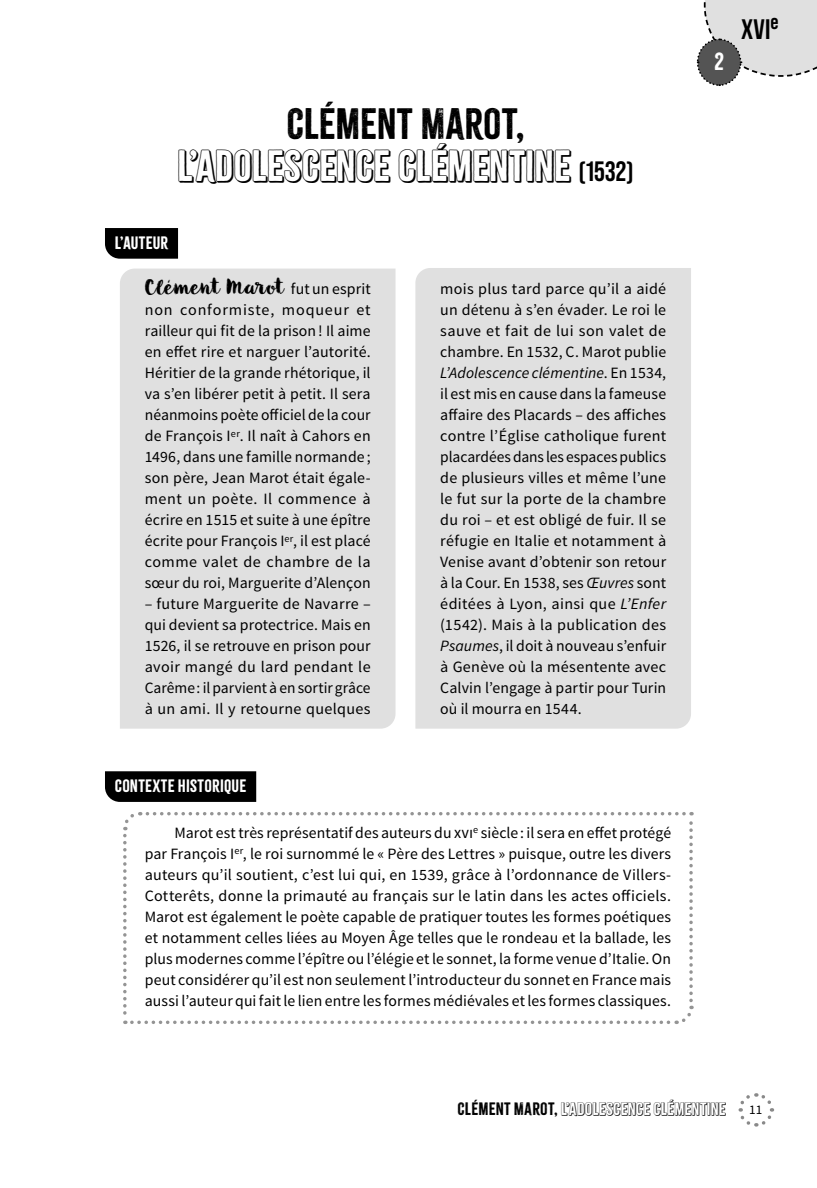
<style>
.page{position:relative;width:817px;height:1188px;background:#fff}
.page>*{position:absolute;margin:0;border:0;box-sizing:border-box;transform-origin:0 0}
.t1{font:38.5px "Citrus Gothic Shadow";color:#000}
.t2{font:38.5px "Citrus Gothic";letter-spacing:-.005em;color:#000}
.t3{font:700 28.18px "Bebas Neue";color:#000}
.t4{font:21.88px "Citrus Gothic Solid";color:#fff}
.t5{font:21px "Botanica Script Dry Brush";letter-spacing:.015em;color:#000}
.t6{font:15.75px/21px "Source Sans Pro";letter-spacing:.01em;color:#000;text-align:justify}
.t7{font:15.75px "Citrus Gothic Shadow";letter-spacing:.01em;color:#000}
.t8{font:15.75px "Citrus Gothic Solid";letter-spacing:.015em;color:#fff}
.t9{font:13.12px "Source Sans Pro";color:#000}
.s1{font-family:"Bebas Neue Pro";font-weight:700;font-size:28px}
.s2{font-family:"Source Sans Pro";font-size:15.75px}
.s3{font-style:italic}
.s4{font-family:"Citrus Gothic"}
</style>
<div class="page">
<svg style="left:738px;top:1093px;width:36px;height:34px"></svg>
<div style="left:105px;top:228px;width:73px;height:31px;background:#000"></div>
<div style="left:120px;top:269px;width:275px;height:459px;background:#e0e0e0"></div>
<div style="left:415px;top:268px;width:275px;height:460px;background:#e0e0e0"></div>
<svg style="left:105px;top:771px;width:151px;height:31px;background:#050505"></svg>
<svg style="left:123px;top:812px;width:571px;height:212px"></svg>
<svg style="left:696px;top:0;width:121px;height:86px"></svg>
<h1 class="t2" style="left:286px;top:100px;width:239px">CLÉMENT MAROT,</h1>
<h1 class="t1" style="left:177px;top:141px;width:458px">L’ADOLESCENCE CLÉMENTINE <span class="s1">(1532)</span></h1>
<p class="t8" style="left:115px;top:233px;width:55px">L’AUTEUR</p>
<h3 class="t5" style="left:145px;top:274px;width:227px">Clément Marot <span class="s2">fut un esprit</span></h3>
<p class="t6" style="left:145px;top:300px;width:227px">non conformiste, moqueur et railleur qui fit de la prison! Il aime en effet rire et narguer l’autorité.<br>Héritier de la grande rhétorique, il va s’en libérer petit à petit. Il sera néanmoins poète officiel de la cour de François I<sup>er</sup>. Il naît à Cahors en 1496, dans une famille normande ; son père, Jean Marot était égale&shy;ment un poète. Il commence à écrire en 1515 et suite à une épître écrite pour François I<sup>er</sup>, il est placé comme valet de chambre de la sœur du roi, Marguerite d’Alençon</p>
<p class="t6" style="left:145px;top:594px;width:227px">– future Marguerite de Navarre – qui devient sa protectrice. Mais en 1526, il se retrouve en prison pour avoir mangé du lard pendant le Carême: il parvient à en sortir grâce à un ami. Il y retourne quelques</p>
<p class="t6" style="left:440px;top:279px;width:227px">mois plus tard parce qu’il a aidé un détenu à s’en évader. Le roi le sauve et fait de lui son valet de chambre. En 1532, C. Marot publie <span class="s3">L’Adolescence clémentine</span>. En 1534, il est mis en cause dans la fameuse affaire des Placards – des affiches contre l’Église catholique furent placardées dans les espaces publics de plusieurs villes et même l’une le fut sur la porte de la chambre du roi – et est obligé de fuir. Il se réfugie en Italie et notamment à Venise avant d’obtenir son retour à la Cour. En 1538, ses <span class="s3">Œuvres</span> sont éditées à Lyon, ainsi que <span class="s3">L’Enfer </span>(1542). Mais à la publication des <span class="s3">Psaumes</span>, il doit à nouveau s’enfuir à Genève où la mésentente avec Calvin l’engage à partir pour Turin où il mourra en 1544.</p>
<p class="t8" style="left:115px;top:776px;width:133px">CONTEXTE HISTORIQUE</p>
<p class="t6" style="left:145px;top:822px;width:527px;text-indent:30px">Marot est très représentatif des auteurs du xvi<sup>e</sup> siècle: il sera en effet protégé par François I<sup>er</sup>, le roi surnommé le « Père des Lettres » puisque, outre les divers auteurs qu’il soutient, c’est lui qui, en 1539, grâce à l’ordonnance de Villers-Cotterêts, donne la primauté au français sur le latin dans les actes officiels.<br>Marot est également le poète capable de pratiquer toutes les formes poétiques et notamment celles liées au Moyen Âge telles que le rondeau et la ballade, les plus modernes comme l’épître ou l’élégie et le sonnet, la forme venue d’Italie. On peut considérer qu’il est non seulement l’introducteur du sonnet en France mais aussi l’auteur qui fait le lien entre les formes médiévales et les formes classiques.</p>
<h3 class="t4" style="left:713px;top:48px;width:11px">2</h3>
<h2 class="t3" style="left:740px;top:14px;width:39px">xvi<sup>e</sup></h2>
<p class="t7" style="left:457px;top:1098px;width:270px"><span class="s4">CLÉMENT MAROT,</span> L’ADOLESCENCE CLÉMENTINE</p>
<p class="t9" style="left:748px;top:1102px;width:15px">11</p>
</div>
